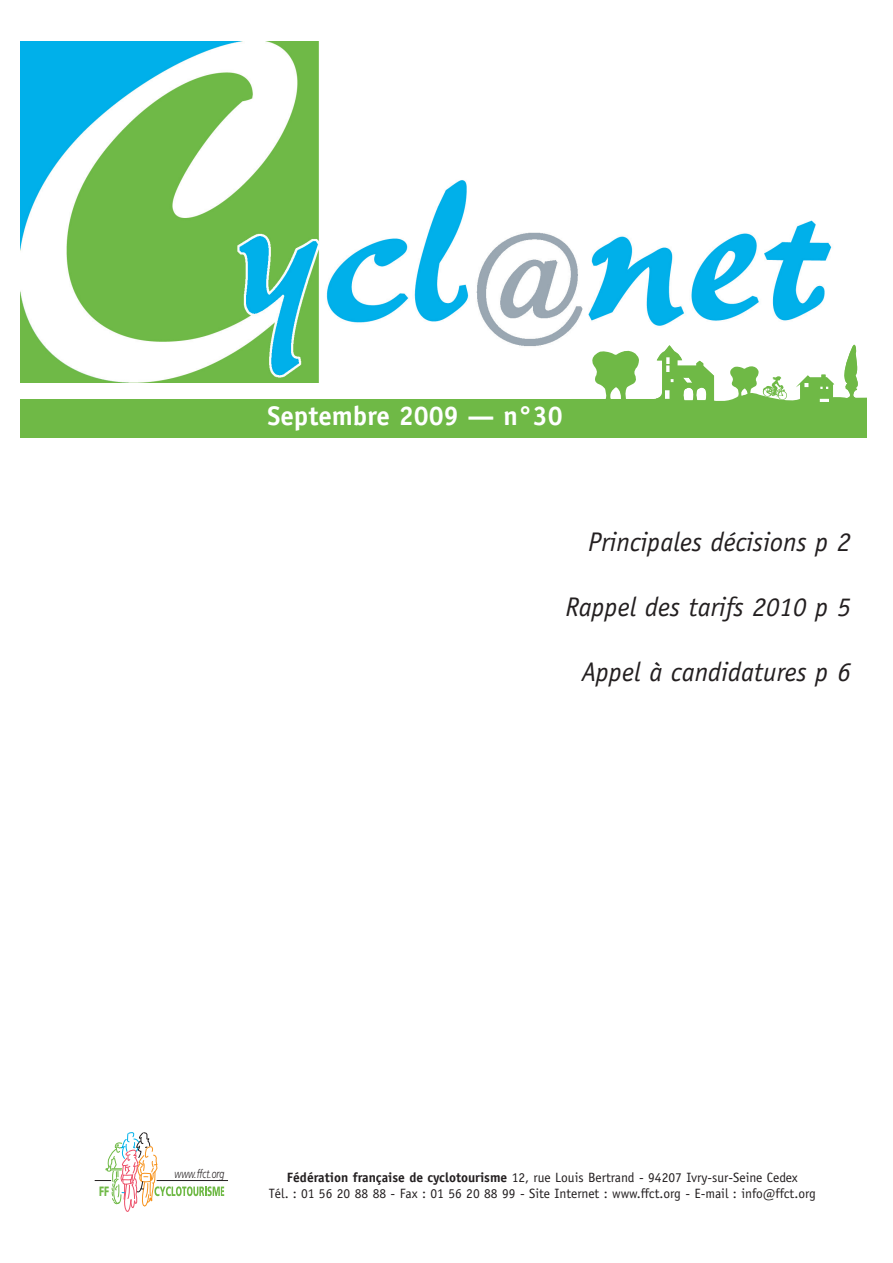
<style>
.page{position:relative;width:893px;height:1263px;background:#fff}
.page>*{position:absolute;margin:0;border:0;box-sizing:border-box;transform-origin:0 0}
.t1{font:italic 27px "Officina Sans";color:#231f20}
.t2{font:700 27px "Officina Sans";color:#fff}
.t3{font:13.5px/16.2px "Officina Sans";color:#231f20;text-align:center}
.t4{font:900 13.5px "Frutiger";color:#6fb946;scale:.67 1}
.t5{font:italic 300 12px "Frutiger";color:#231f20;scale:.73 1}
.s1{font-weight:700}
</style>
<div class="page">
<img style="left:20px;top:42px;width:835px;height:340px">
<div style="left:20px;top:399px;width:551px;height:39px;background:#6fb946"></div>
<svg style="left:571px;top:345px;width:295px;height:93px"></svg>
<hr style="left:157px;top:1180px;width:71px;height:1px;background:#231f20">
<svg style="left:95px;top:1132px;width:129px;height:80px"></svg>
<h1 class="t2" style="left:267px;top:406px;width:297px">Septembre 2009 — n°30</h1>
<h1 class="t1" style="left:588px;top:531px;width:264px">Principales décisions p 2</h1>
<h1 class="t1" style="left:565px;top:596px;width:287px">Rappel des tarifs 2010 p 5</h1>
<h1 class="t1" style="left:581px;top:661px;width:270px">Appel à candidatures p 6</h1>
<p class="t4" style="left:99px;top:1186px;width:16px">FF</p>
<p class="t5" style="left:175px;top:1169px;width:69px">www.ffct.org</p>
<p class="t3" style="left:269px;top:1170px;width:548px"><span class="s1">Fédération française de cyclotourisme</span> 12, rue Louis Bertrand - 94207 Ivry-sur-Seine Cedex<br>Tél. : 01 56 20 88 88 - Fax : 01 56 20 88 99 - Site Internet : www.ffct.org - E-mail : info@ffct.org</p>
</div>
